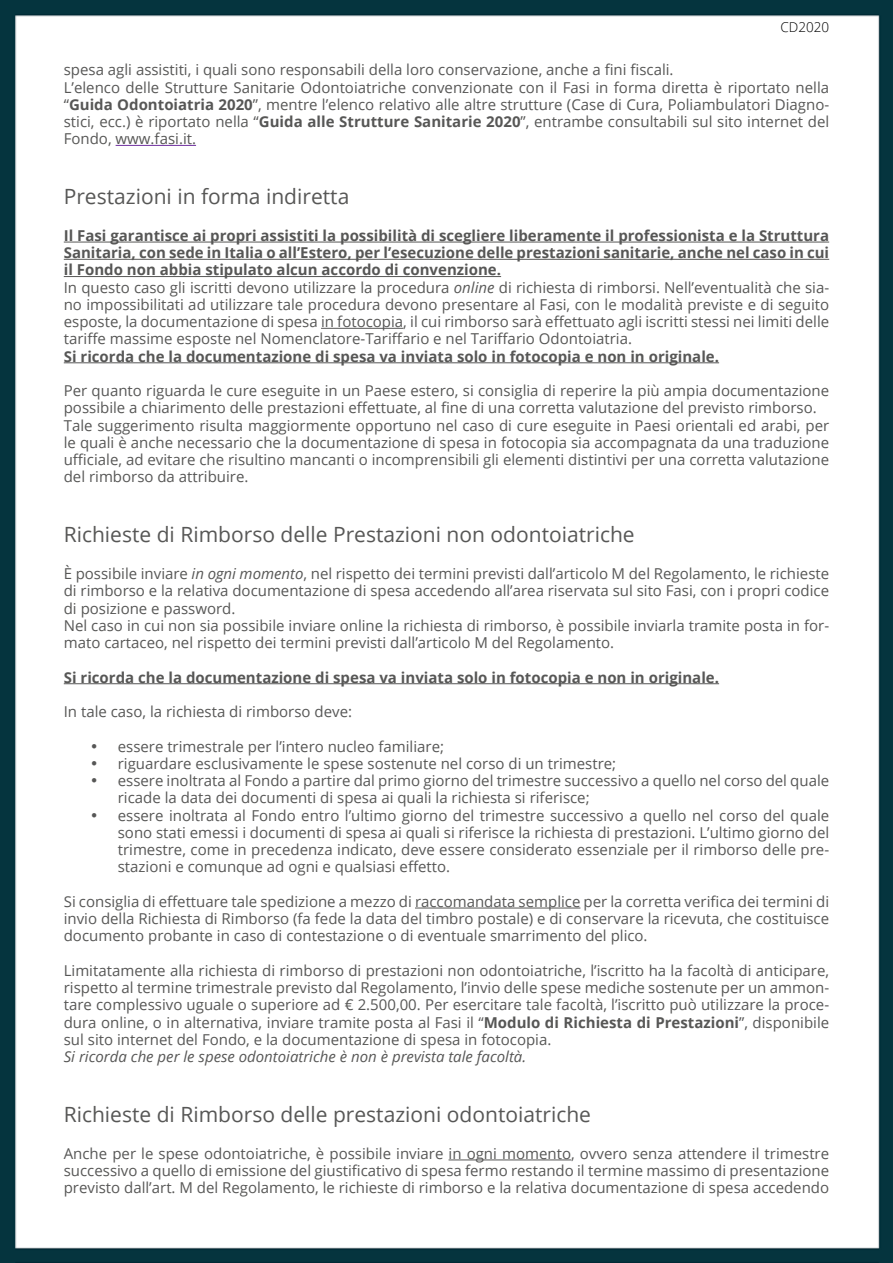
<style>
.page{position:relative;width:893px;height:1263px;background:#fff}
.page>*{position:absolute;margin:0;border:0;box-sizing:border-box;transform-origin:0 0}
.t1{font:21px "Open Sans";color:#575756}
.t2{font:15px/17.2px "Open Sans";color:#575756}
.t3{font:700 15px "Open Sans";color:#575756}
.t4{font:italic 15px "Open Sans";color:#575756}
.t5{font:300 13.5px "Open Sans";color:#000}
.s1{font-weight:700}
.s2{font-style:italic}
</style>
<div class="page">
<img style="left:0;top:0;width:893px;height:1263px">
<div style="left:205px;top:311px;width:538px;height:920px;background:#fff"></div>
<hr style="left:116px;top:145px;width:80px;height:1px;background:#7030a0">
<hr style="left:64px;top:242px;width:765px;height:1px;background:#575756">
<hr style="left:64px;top:259px;width:765px;height:1px;background:#575756">
<hr style="left:64px;top:276px;width:437px;height:1px;background:#575756">
<hr style="left:321px;top:328px;width:82px;height:1px;background:#575756">
<hr style="left:64px;top:362px;width:655px;height:1px;background:#575756">
<hr style="left:64px;top:683px;width:655px;height:1px;background:#575756">
<hr style="left:415px;top:908px;width:165px;height:1px;background:#575756">
<hr style="left:449px;top:1159px;width:122px;height:1px;background:#575756">
<p class="t5" style="left:780px;top:17px;width:50px">CD2020</p>
<p class="t2" style="left:64px;top:61px;width:767px">spesa agli assistiti, i quali sono responsabili della loro conservazione, anche a fini fiscali.<br>L’elenco delle Strutture Sanitarie Odontoiatriche convenzionate con il Fasi in forma diretta è riportato nella “<span class="s1">Guida Odontoiatria 2020</span>”, mentre l’elenco relativo alle altre strutture (Case di Cura, Poliambulatori Diagno&shy;stici, ecc.) è riportato nella “<span class="s1">Guida alle Strutture Sanitarie 2020</span>”, entrambe consultabili sul sito internet del Fondo, www.fasi.it.</p>
<h1 class="t1" style="left:64px;top:182px;width:287px">Prestazioni in forma indiretta</h1>
<p class="t2" style="left:64px;top:226px;width:767px"><span class="s1">Il Fasi garantisce ai propri assistiti la possibilità di scegliere liberamente il professionista e la Struttura Sanitaria, con sede in Italia o all’Estero, per l’esecuzione delle prestazioni sanitarie, anche nel caso in cui il Fondo non abbia stipulato alcun accordo di convenzione.<br></span>In questo caso gli iscritti devono utilizzare la procedura <span class="s2">online</span> di richiesta di rimborsi. Nell’eventualità che sia&shy;no impossibilitati ad utilizzare tale procedura devono presentare al Fasi, con le modalità previste e di seguito esposte, la documentazione di spesa in fotocopia, il cui rimborso sarà effettuato agli iscritti stessi nei limiti delle tariffe massime esposte nel Nomenclatore-Tariffario e nel Tariffario Odontoiatria.</p>
<p class="t3" style="left:64px;top:346px;width:657px">Si ricorda che la documentazione di spesa va inviata solo in fotocopia e non in originale.</p>
<p class="t2" style="left:64px;top:382px;width:767px">Per quanto riguarda le cure eseguite in un Paese estero, si consiglia di reperire la più ampia documentazione possibile a chiarimento delle prestazioni effettuate, al fine di una corretta valutazione del previsto rimborso.<br>Tale suggerimento risulta maggiormente opportuno nel caso di cure eseguite in Paesi orientali ed arabi, per le quali è anche necessario che la documentazione di spesa in fotocopia sia accompagnata da una traduzione ufficiale, ad evitare che risultino mancanti o incomprensibili gli elementi distintivi per una corretta valutazione del rimborso da attribuire.</p>
<h1 class="t1" style="left:64px;top:520px;width:572px">Richieste di Rimborso delle Prestazioni non odontoiatriche</h1>
<p class="t2" style="left:64px;top:565px;width:767px">È possibile inviare <span class="s2">in ogni momento</span>, nel rispetto dei termini previsti dall’articolo M del Regolamento, le richieste di rimborso e la relativa documentazione di spesa accedendo all’area riservata sul sito Fasi, con i propri codice di posizione e password.<br>Nel caso in cui non sia possibile inviare online la richiesta di rimborso, è possibile inviarla tramite posta in for&shy;mato cartaceo, nel rispetto dei termini previsti dall’articolo M del Regolamento.</p>
<p class="t3" style="left:64px;top:666px;width:657px">Si ricorda che la documentazione di spesa va inviata solo in fotocopia e non in originale.</p>
<p class="t2" style="left:64px;top:703px;width:290px">In tale caso, la richiesta di rimborso deve:</p>
<p class="t2" style="left:91px;top:737px;width:355px">• essere trimestrale per l’intero nucleo familiare;</p>
<p class="t2" style="left:91px;top:754px;width:527px">• riguardare esclusivamente le spese sostenute nel corso di un trimestre;</p>
<p class="t2" style="left:118px;top:772px;width:713px;text-indent:-27px">• essere inoltrata al Fondo a partire dal primo giorno del trimestre successivo a quello nel corso del quale ricade la data dei documenti di spesa ai quali la richiesta si riferisce;</p>
<p class="t2" style="left:118px;top:806px;width:713px;text-align:justify;text-indent:-27px">• essere inoltrata al Fondo entro l’ultimo giorno del trimestre successivo a quello nel corso del quale sono stati emessi i documenti di spesa ai quali si riferisce la richiesta di prestazioni. L’ultimo giorno del trimestre, come in precedenza indicato, deve essere considerato essenziale per il rimborso delle pre&shy;stazioni e comunque ad ogni e qualsiasi effetto.</p>
<p class="t2" style="left:64px;top:892px;width:767px;text-align:justify">Si consiglia di effettuare tale spedizione a mezzo di raccomandata semplice per la corretta verifica dei termini di invio della Richiesta di Rimborso (fa fede la data del timbro postale) e di conservare la ricevuta, che costituisce documento probante in caso di contestazione o di eventuale smarrimento del plico.</p>
<p class="t2" style="left:64px;top:961px;width:767px;text-align:justify">Limitatamente alla richiesta di rimborso di prestazioni non odontoiatriche, l’iscritto ha la facoltà di anticipare, rispetto al termine trimestrale previsto dal Regolamento, l’invio delle spese mediche sostenute per un ammon&shy;tare complessivo uguale o superiore ad € 2.500,00. Per esercitare tale facoltà, l’iscritto può utilizzare la proce&shy;dura online, o in alternativa, inviare tramite posta al Fasi il “<span class="s1">Modulo di Richiesta di Prestazioni</span>”, disponibile sul sito internet del Fondo, e la documentazione di spesa in fotocopia.</p>
<p class="t4" style="left:64px;top:1046px;width:464px">Si ricorda che per le spese odontoiatriche è non è prevista tale facoltà.</p>
<h1 class="t1" style="left:64px;top:1100px;width:529px">Richieste di Rimborso delle prestazioni odontoiatriche</h1>
<p class="t2" style="left:64px;top:1144px;width:767px;text-align:justify">Anche per le spese odontoiatriche, è possibile inviare in ogni momento, ovvero senza attendere il trimestre successivo a quello di emissione del giustificativo di spesa fermo restando il termine massimo di presentazione previsto dall’art. M del Regolamento, le richieste di rimborso e la relativa documentazione di spesa accedendo</p>
</div>
